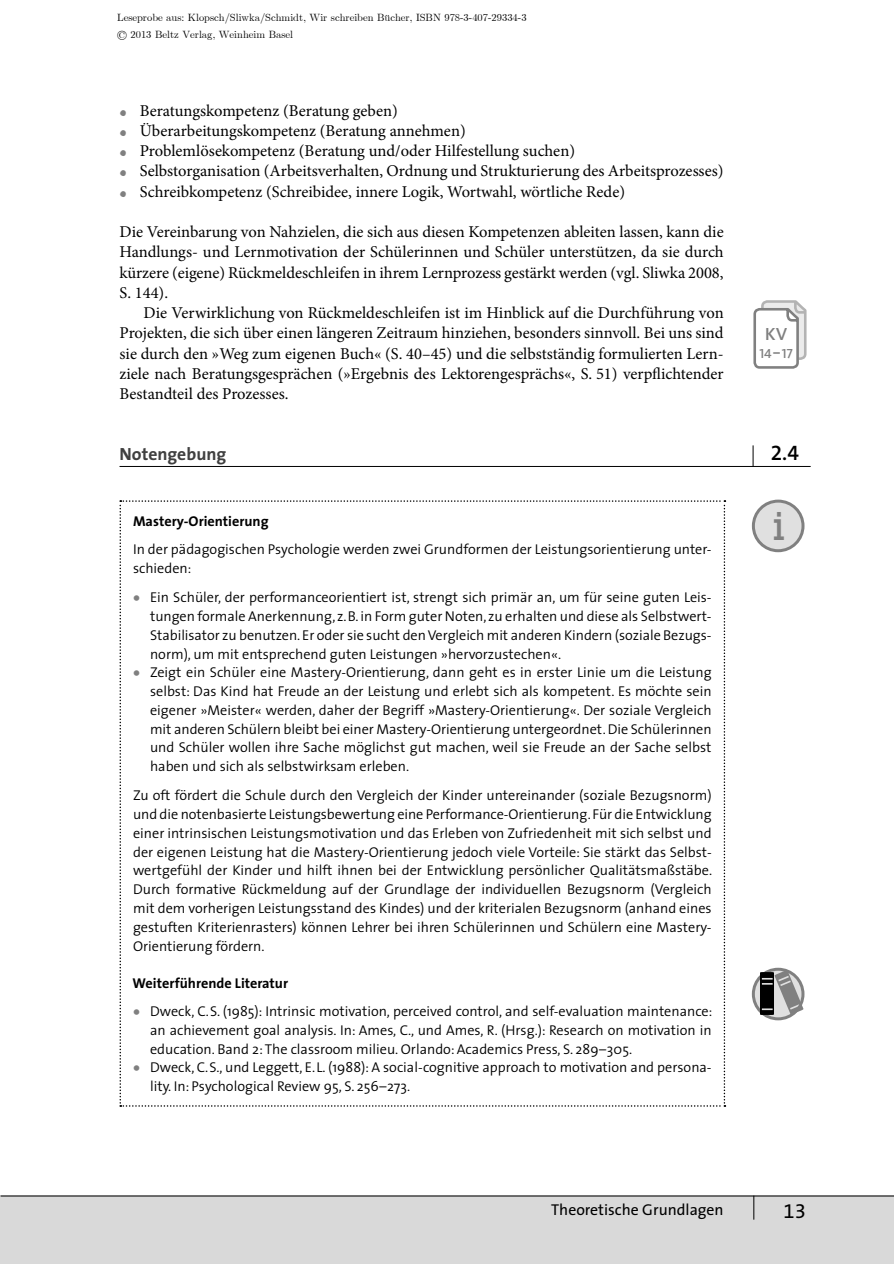
<style>
.page{position:relative;width:894px;height:1264px;background:#fff}
.page>*{position:absolute;margin:0;border:0;box-sizing:border-box;transform-origin:0 0}
.t1{font:500 42px "Lubalin Graph Itc T";color:#808080}
.t2{font:21px "The Sans Semi Bold Expert";color:#000}
.t3{font:20.25px "The Sans Expert";color:#000}
.t4{font:500 18px "Kievit";color:#808080}
.t5{font:700 17.7px "The Sans";color:#404040}
.t6{font:16.5px/20.2px "Minion Pro";color:#000;text-align:justify}
.t7{font:15.75px "The Sans";color:#000}
.t8{font:300 14.25px/18.8px "The Sans";color:#000;text-align:justify}
.t9{font:700 14.25px "The Sans";color:#000}
.t10{font:13.5px "Kievit Medium SC";color:#808080}
.t11{font:10.5px/17.5px "Euclid";color:#000}
.s1{font-family:"Casino Hand";font-size:27px;color:#808080}
.s2{font-family:"Minion";font-weight:900;font-size:21px;color:#808080}
.s3{font-family:"Kievit";font-weight:500;font-size:18px}
</style>
<div class="page">
<div style="left:0;top:1196px;width:893px;height:68px;background:#d9d9d9"></div>
<hr style="left:0;top:1196px;width:893px;height:1px;background:#000">
<svg style="left:753px;top:1196px;width:1px;height:24px"></svg>
<svg style="left:119px;top:500px;width:606px;height:607px"></svg>
<svg style="left:753px;top:300px;width:54px;height:69px"></svg>
<hr style="left:119px;top:466px;width:691px;height:1px;background:#000">
<svg style="left:752px;top:445px;width:1px;height:21px"></svg>
<div style="left:753px;top:501px;width:50px;height:50px;background:#e0e0e0;border-radius:50%"></div>
<div style="left:751px;top:500px;width:53px;height:52px;border:3px solid #808080;border-radius:50%"></div>
<svg style="left:753px;top:969px;width:50px;height:50px"></svg>
<div style="left:751px;top:968px;width:53px;height:52px;border:3px solid #808080;border-radius:50%"></div>
<svg style="left:760px;top:970px;width:43px;height:45px;background:#808080"></svg>
<p class="t11" style="left:117px;top:9px;width:411px">Leseprobe aus: Klopsch/Sliwka/Schmidt, Wir schreiben Bücher, ISBN 978-3-407-29334-3 © 2013 Beltz Verlag, Weinheim Basel</p>
<p class="t6" style="left:119px;top:100px;width:280px"><span class="s1">•</span> Beratungskompetenz (Beratung geben)</p>
<p class="t6" style="left:119px;top:120px;width:348px"><span class="s1">•</span> Überarbeitungskompetenz (Beratung annehmen)</p>
<p class="t6" style="left:119px;top:140px;width:457px"><span class="s1">•</span> Problemlösekompetenz (Beratung und/oder Hilfestellung suchen)</p>
<p class="t6" style="left:119px;top:161px;width:605px"><span class="s1">•</span> Selbstorganisation (Arbeitsverhalten, Ordnung und Strukturierung des Arbeitsprozesses)</p>
<p class="t6" style="left:119px;top:181px;width:507px"><span class="s1">•</span> Schreibkompetenz (Schreibidee, innere Logik, Wortwahl, wörtliche Rede)</p>
<p class="t6" style="left:119px;top:221px;width:605px">Die Vereinbarung von Nahzielen, die sich aus diesen Kompetenzen ableiten lassen, kann die Handlungs- und Lernmotivation der Schülerinnen und Schüler unterstützen, da sie durch kürzere (eigene) Rückmeldeschleifen in ihrem Lernprozess gestärkt werden (vgl. Sliwka 2008, S. 144).</p>
<p class="t6" style="left:119px;top:302px;width:605px;text-indent:24px">Die Verwirklichung von Rückmeldeschleifen ist im Hinblick auf die Durchführung von Projekten, die sich über einen längeren Zeitraum hinziehen, besonders sinnvoll. Bei uns sind sie durch den »Weg zum eigenen Buch« (S. 40–45) und die selbstständig formulierten Lern&shy;ziele nach Beratungsgesprächen (»Ergebnis des Lektorengesprächs«, S. 51) verpflichtender Bestandteil des Prozesses.</p>
<p class="t5" style="left:119px;top:443px;width:108px">Notengebung</p>
<p class="t9" style="left:133px;top:513px;width:137px">Mastery-Orientierung</p>
<p class="t8" style="left:133px;top:540px;width:580px">In der pädagogischen Psychologie werden zwei Grundformen der Leistungsorientierung unter&shy;schieden:</p>
<p class="t8" style="left:150px;top:588px;width:563px;text-indent:-17px"><span class="s2">•</span> Ein Schüler, der performanceorientiert ist, strengt sich primär an, um für seine guten Leis&shy;tungen formale Anerkennung,z .B .in Form guter Noten, zu erhalten und diese als Selbstwert-Stabilisator zu benutzen . Er oder sie sucht denVergleich mit anderen Kindern (soziale Bezugs&shy;norm), um mit entsprechend guten Leistungen »hervorzustechen« .</p>
<p class="t8" style="left:150px;top:663px;width:563px;text-indent:-17px"><span class="s2">•</span> Zeigt ein Schüler eine Mastery-Orientierung, dann geht es in erster Linie um die Leistung selbst: Das Kind hat Freude an der Leistung und erlebt sich als kompetent . Es möchte sein eigener »Meister« werden, daher der Begriff »Mastery-Orientierung« . Der soziale Vergleich mit anderen Schülern bleibt bei einer Mastery-Orientierung untergeordnet .Die Schülerinnen und Schüler wollen ihre Sache möglichst gut machen, weil sie Freude an der Sache selbst haben und sich als selbstwirksam erleben .</p>
<p class="t8" style="left:133px;top:786px;width:580px">Zu oft fördert die Schule durch den Vergleich der Kinder untereinander (soziale Bezugsnorm) und die notenbasierte Leistungsbewertung eine Performance-Orientierung .Für die Entwicklung einer intrinsischen Leistungsmotivation und das Erleben von Zufriedenheit mit sich selbst und der eigenen Leistung hat die Mastery-Orientierung jedoch viele Vorteile: Sie stärkt das Selbst&shy;wertgefühl der Kinder und hilft ihnen bei der Entwicklung persönlicher Qualitätsmaßstäbe .<br>Durch formative Rückmeldung auf der Grundlage der individuellen Bezugsnorm (Vergleich mit dem vorherigen Leistungsstand des Kindes) und der kriterialen Bezugsnorm (anhand eines gestuften Kriterienrasters) können Lehrer bei ihren Schülerinnen und Schülern eine Mastery-Orientierung fördern .</p>
<p class="t9" style="left:133px;top:975px;width:157px">Weiterführende Literatur</p>
<p class="t8" style="left:150px;top:1002px;width:564px;text-indent:-17px"><span class="s2">•</span> Dweck, C .S . (1985): Intrinsic motivation, perceived control, and self-evaluation maintenance: an achievement goal analysis . In: Ames, C ., und Ames, R . (Hrsg .): Research on motivation in education . Band 2:The classroom milieu . Orlando: Academics Press, S . 289–305 .</p>
<p class="t8" style="left:150px;top:1058px;width:563px;text-indent:-17px"><span class="s2">•</span> Dweck, C .S ., und Leggett, E .L . (1988): A social-cognitive approach to motivation and persona&shy;lity . In: Psychological Review 95, S . 256–273 .</p>
<p class="t4" style="left:764px;top:324px;width:24px">KV</p>
<p class="t10" style="left:759px;top:345px;width:35px">14<span class="s3">−</span>17</p>
<h2 class="t2" style="left:770px;top:435px;width:30px">2.4</h2>
<h1 class="t1" style="left:772px;top:501px;width:14px">i</h1>
<p class="t7" style="left:551px;top:1204px;width:174px">Theoretische Grundlagen</p>
<h3 class="t3" style="left:783px;top:1194px;width:24px">13</h3>
</div>
